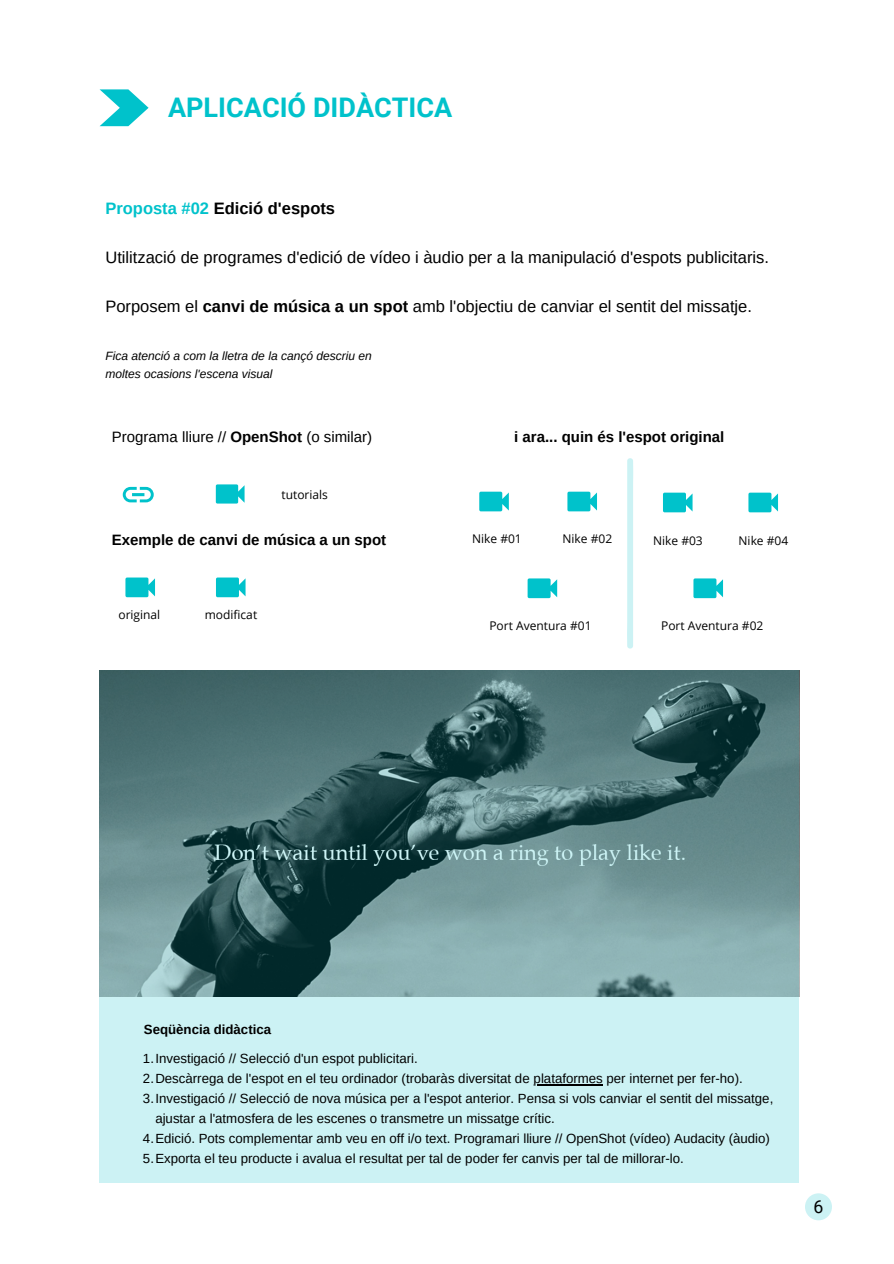
<style>
.page{position:relative;width:894px;height:1264px;background:#fff}
.page>*{position:absolute;margin:0;border:0;box-sizing:border-box;transform-origin:0 0}
.t1{font:700 27px "Roboto";color:#00c2cb}
.t2{font:17.7px "Roboto";color:#000}
.t3{font:16.5px "Arimo";color:#000}
.t4{font:700 16.5px "Arimo";color:#000}
.t5{font:700 15px "Arimo";color:#000}
.t6{font:15px "Arimo";color:#000}
.t7{font:13.2px "Arimo";color:#000}
.t8{font:700 13.2px "Arimo";color:#000}
.t9{font:12px "Open Sans";color:#000}
.t10{font:italic 12px/18.1px "Arimo";color:#000}
.s1{color:#00c2cb}
.s2{font-weight:700}
</style>
<div class="page">
<div style="left:99px;top:996px;width:700px;height:187px;background:#ccf2f4"></div>
<svg style="left:100px;top:89px;width:48px;height:37px"></svg>
<svg style="left:123px;top:487px;width:31px;height:15px"></svg>
<svg style="left:125px;top:577px;width:30px;height:20px"></svg>
<svg style="left:216px;top:577px;width:29px;height:20px"></svg>
<svg style="left:479px;top:491px;width:29px;height:20px"></svg>
<svg style="left:567px;top:491px;width:30px;height:20px"></svg>
<svg style="left:663px;top:492px;width:29px;height:20px"></svg>
<svg style="left:748px;top:492px;width:29px;height:20px"></svg>
<svg style="left:216px;top:484px;width:28px;height:19px"></svg>
<hr style="left:533px;top:1084px;width:69px;height:1px;background:#000">
<svg style="left:527px;top:578px;width:30px;height:20px"></svg>
<svg style="left:693px;top:578px;width:29px;height:20px"></svg>
<svg style="left:627px;top:458px;width:6px;height:191px"></svg>
<div style="left:804px;top:1193px;width:27px;height:27px;background:#ccf2f4;border-radius:50%"></div>
<svg style="left:99px;top:670px;width:700px;height:326px;background:#577c7e"></svg>
<h1 class="t1" style="left:168px;top:92px;width:286px">APLICACIÓ DIDÀCTICA</h1>
<p class="t4" style="left:105px;top:199px;width:231px"><span class="s1">Proposta #02</span> Edició d'espots</p>
<p class="t3" style="left:105px;top:248px;width:665px">Utilització de programes d'edició de vídeo i àudio per a la manipulació d'espots publicitaris.</p>
<p class="t3" style="left:105px;top:297px;width:648px">Porposem el <span class="s2">canvi de música a un spot</span> amb l'objectiu de canviar el sentit del missatje.</p>
<p class="t10" style="left:105px;top:347px;width:268px">Fica atenció a com la lletra de la cançó descriu en moltes ocasions l'escena visual</p>
<p class="t6" style="left:112px;top:428px;width:262px">Programa lliure // <span class="s2">OpenShot</span> (o similar)</p>
<p class="t5" style="left:514px;top:428px;width:212px">i ara... quin és l'espot original</p>
<p class="t9" style="left:281px;top:486px;width:48px">tutorials</p>
<p class="t5" style="left:112px;top:531px;width:276px">Exemple de canvi de música a un spot</p>
<p class="t9" style="left:118px;top:606px;width:43px">original</p>
<p class="t9" style="left:205px;top:606px;width:54px">modificat</p>
<p class="t9" style="left:472px;top:530px;width:51px">Nike #01</p>
<p class="t9" style="left:562px;top:530px;width:51px">Nike #02</p>
<p class="t9" style="left:653px;top:532px;width:51px">Nike #03</p>
<p class="t9" style="left:738px;top:532px;width:51px">Nike #04</p>
<p class="t9" style="left:489px;top:617px;width:104px">Port Aventura #01</p>
<p class="t9" style="left:661px;top:617px;width:104px">Port Aventura #02</p>
<p class="t8" style="left:144px;top:1021px;width:129px">Seqüència didàctica</p>
<p class="t7" style="left:143px;top:1051px;width:276px">1.Investigació // Selecció d'un espot publicitari.</p>
<p class="t7" style="left:143px;top:1071px;width:601px">2.Descàrrega de l'espot en el teu ordinador (trobaràs diversitat de plataformes per internet per fer-ho).</p>
<p class="t7" style="left:143px;top:1091px;width:631px">3.Investigació // Selecció de nova música per a l'espot anterior. Pensa si vols canviar el sentit del missatge,</p>
<p class="t7" style="left:155px;top:1111px;width:401px">ajustar a l'atmosfera de les escenes o transmetre un missatge crític.</p>
<p class="t7" style="left:143px;top:1131px;width:628px">4.Edició. Pots complementar amb veu en off i/o text. Programari lliure // OpenShot (vídeo) Audacity (àudio)</p>
<p class="t7" style="left:143px;top:1150px;width:542px">5.Exporta el teu producte i avalua el resultat per tal de poder fer canvis per tal de millorar-lo.</p>
<h2 class="t2" style="left:813px;top:1196px;width:11px">6</h2>
</div>
